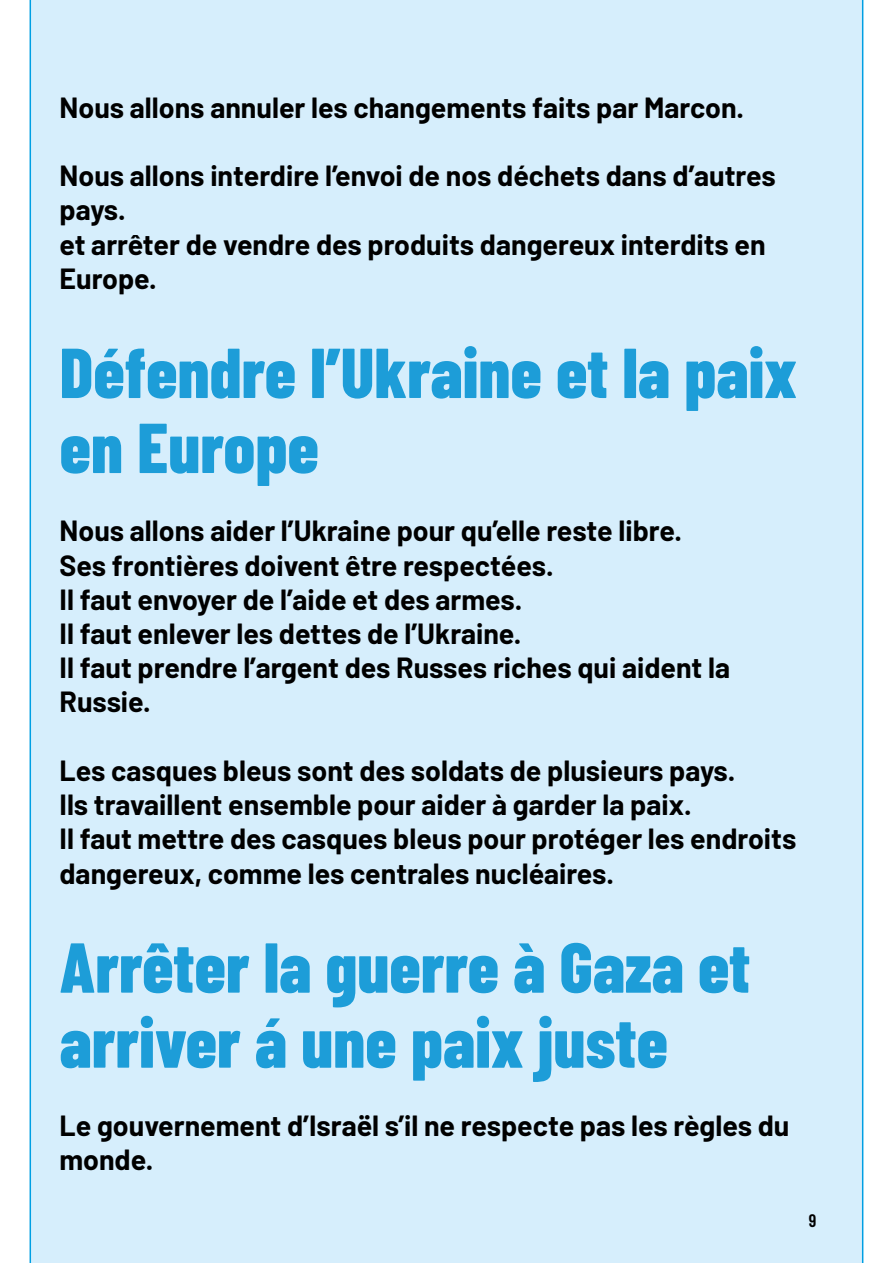
<style>
.page{position:relative;width:893px;height:1263px;background:#fff}
.page>*{position:absolute;margin:0;border:0;box-sizing:border-box;transform-origin:0 0}
.t1{font:800 70.5px/75px "Barlow Condensed";color:#1d9dd8}
.t2{font:700 28.5px/34.2px "Barlow";color:#000}
.t3{font:600 18px "Barlow Condensed";color:#000}
</style>
<div class="page">
<div style="left:30px;top:0;width:833px;height:1263px;background:#d6eefc"></div>
<p class="t2" style="left:60px;top:88px;width:686px">Nous allons annuler les changements faits par Marcon.</p>
<p class="t2" style="left:60px;top:157px;width:718px">Nous allons interdire l’envoi de nos déchets dans d’autres pays.<br>et arrêter de vendre des produits dangereux interdits en<br>Europe.</p>
<h1 class="t1" style="left:60px;top:332px;width:739px">Défendre l’Ukraine et la paix en Europe</h1>
<p class="t2" style="left:60px;top:512px;width:672px">Nous allons aider l’Ukraine pour qu’elle reste libre.<br>Ses frontières doivent être respectées.<br>Il faut envoyer de l’aide et des armes.<br>Il faut enlever les dettes de l’Ukraine.<br>Il faut prendre l’argent des Russes riches qui aident la Russie.</p>
<p class="t2" style="left:60px;top:751px;width:738px">Les casques bleus sont des soldats de plusieurs pays.<br>Ils travaillent ensemble pour aider à garder la paix.<br>Il faut mettre des casques bleus pour protéger les endroits dangereux, comme les centrales nucléaires.</p>
<h1 class="t1" style="left:60px;top:927px;width:692px">Arrêter la guerre à Gaza et arriver á une paix juste</h1>
<p class="t2" style="left:60px;top:1106px;width:731px">Le gouvernement d’Israël s’il ne respecte pas les règles du monde.</p>
<p class="t3" style="left:809px;top:1208px;width:9px">9</p>
</div>
